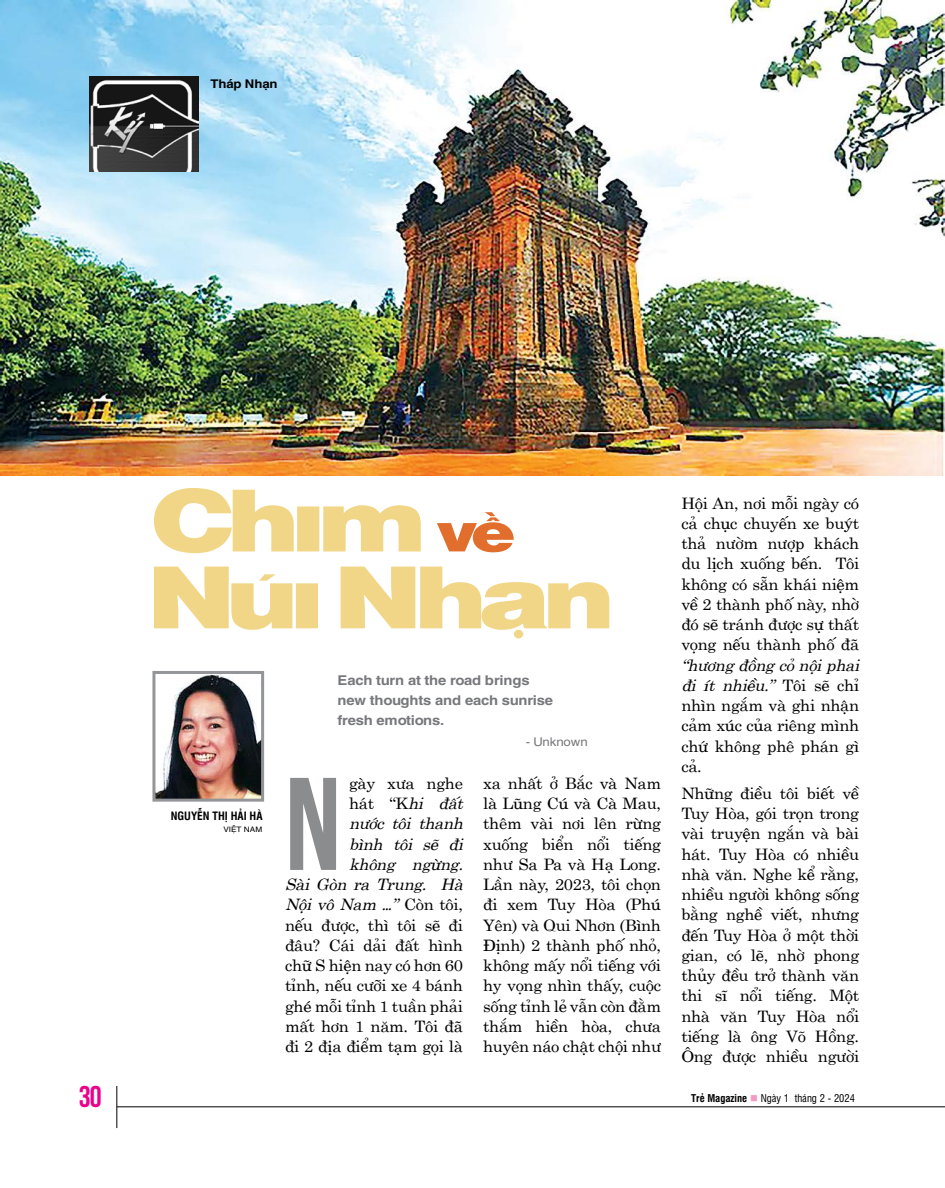
<style>
.page{position:relative;width:945px;height:1188px;background:#fff}
.page>*{position:absolute;margin:0;border:0;box-sizing:border-box;transform-origin:0 0}
.t1{font:131.4px "UTM Bebas";color:#8a8c8e}
.t2{font:30px "UTM Bebas";color:#ec008c}
.t3{font:15.75px/20.2px "Tre Centur Andy";letter-spacing:-.02em;color:#000;text-align:justify;scale:1.05 1}
.t4{font:15.75px/20.2px "Tre Centur Andy Italic";letter-spacing:-.02em;color:#000;text-align:right;scale:1.05 1}
.t5{font:700 13.5px/19.6px "UTM Helve";letter-spacing:-.035em;color:#77787b;scale:1.1 1}
.t6{font:12px "UTM Helve";letter-spacing:-.035em;color:#77787b;scale:1.1 1}
.t7{font:700 12px "UTM Helve";letter-spacing:-.035em;color:#000;scale:1.1 1}
.t8{font:700 11.25px "UTM Swiss Condensed";color:#000}
.t9{font:10.5px "UTM Swiss Condensed";color:#000}
.t10{font:7.5px "UTM Helve";letter-spacing:-.035em;color:#000;scale:1.1 1}
.s1{font-family:"Tre Centur Andy Italic"}
.s2{font-family:"Tre Centur Andy"}
.s3{font-weight:700}
.s4{color:#f49ac2}
</style>
<div class="page">
<hr style="left:117px;top:1086px;width:1px;height:42px;background:#000">
<hr style="left:117px;top:1107px;width:828px;height:1px;background:#000">
<img style="left:0;top:1px;width:945px;height:475px">
<img style="left:156px;top:675px;width:104px;height:123px">
<div style="left:152px;top:671px;width:112px;height:131px;border:3px solid #939598"></div>
<img style="left:89px;top:76px;width:110px;height:95px">
<svg style="left:154px;top:488px;width:267px;height:65px"></svg>
<svg style="left:154px;top:567px;width:455px;height:63px"></svg>
<div style="left:514px;top:630px;width:9px;height:8px;background:#f2d687;border-radius:50%"></div>
<svg style="left:437px;top:512px;width:77px;height:40px"></svg>
<p class="t7" style="left:210px;top:73px;width:63px">Tháp Nhạn</p>
<p class="t8" style="left:171px;top:807px;width:93px">NGUYỄN THỊ HẢI HÀ</p>
<p class="t10" style="left:223px;top:824px;width:37px">VIỆT NAM</p>
<p class="t5" style="left:337px;top:669px;width:198px">Each turn at the road brings new thoughts and each sunrise fresh emotions.</p>
<p class="t6" style="left:526px;top:732px;width:58px">- Unknown</p>
<p class="t3" style="left:483px;top:771px;width:171px">xa nhất ở Bắc và Nam là Lũng Cú và Cà Mau, thêm vài nơi lên rừng xuống biển nổi tiếng như Sa Pa và Hạ Long.<br>Lần này, 2023, tôi chọn đi xem Tuy Hòa (Phú Yên) và Qui Nhơn (Bình Định) 2 thành phố nhỏ, không mấy nổi tiếng với hy vọng nhìn thấy, cuộc sống tỉnh lẻ vẫn còn đằm thắm hiền hòa, chưa huyên náo chật chội như</p>
<h1 class="t1" style="left:285px;top:729px;width:58px">N</h1>
<p class="t3" style="left:349px;top:771px;width:110px">gày xưa nghe hát “K<span class="s1">hi đất</span></p>
<p class="t4" style="left:285px;top:812px;width:171px">nước tôi thanh<br>bình tôi sẽ đi<br>không ngừng.<br>Sài Gòn ra Trung. Hà<br>Nội vô Nam …” <span class="s2">Còn tôi,</span></p>
<p class="t3" style="left:285px;top:913px;width:171px">nếu được, thì tôi sẽ đi đâu? Cái dải đất hình chữ S hiện nay có hơn 60 tỉnh, nếu cưỡi xe 4 bánh ghé mỗi tỉnh 1 tuần phải mất hơn 1 năm. Tôi đã đi 2 địa điểm tạm gọi là</p>
<p class="t3" style="left:681px;top:491px;width:171px">Hội An, nơi mỗi ngày có cả chục chuyến xe buýt thả nườm nượp khách du lịch xuống bến. Tôi không có sẵn khái niệm về 2 thành phố này, nhờ đó sẽ tránh được sự thất vọng nếu thành phố đã</p>
<p class="t4" style="left:681px;top:653px;width:171px;text-align:left">“hương đồng cỏ nội phai đi ít nhiều.” <span class="s2">Tôi sẽ chỉ</span></p>
<p class="t3" style="left:681px;top:693px;width:171px">nhìn ngắm và ghi nhận cảm xúc của riêng mình chứ không phê phán gì cả.</p>
<p class="t3" style="left:681px;top:781px;width:171px">Những điều tôi biết về Tuy Hòa, gói trọn trong vài truyện ngắn và bài hát. Tuy Hòa có nhiều nhà văn. Nghe kể rằng, nhiều người không sống bằng nghề viết, nhưng đến Tuy Hòa ở một thời gian, có lẽ, nhờ phong thủy đều trở thành văn thi sĩ nổi tiếng. Một nhà văn Tuy Hòa nổi tiếng là ông Võ Hồng.<br>Ông được nhiều người</p>
<h2 class="t2" style="left:79px;top:1075px;width:25px">30</h2>
<p class="t9" style="left:691px;top:1090px;width:165px"><span class="s3">Trẻ Magazine</span> <span class="s4">■</span> Ngày 1 tháng 2 - 2024</p>
</div>
